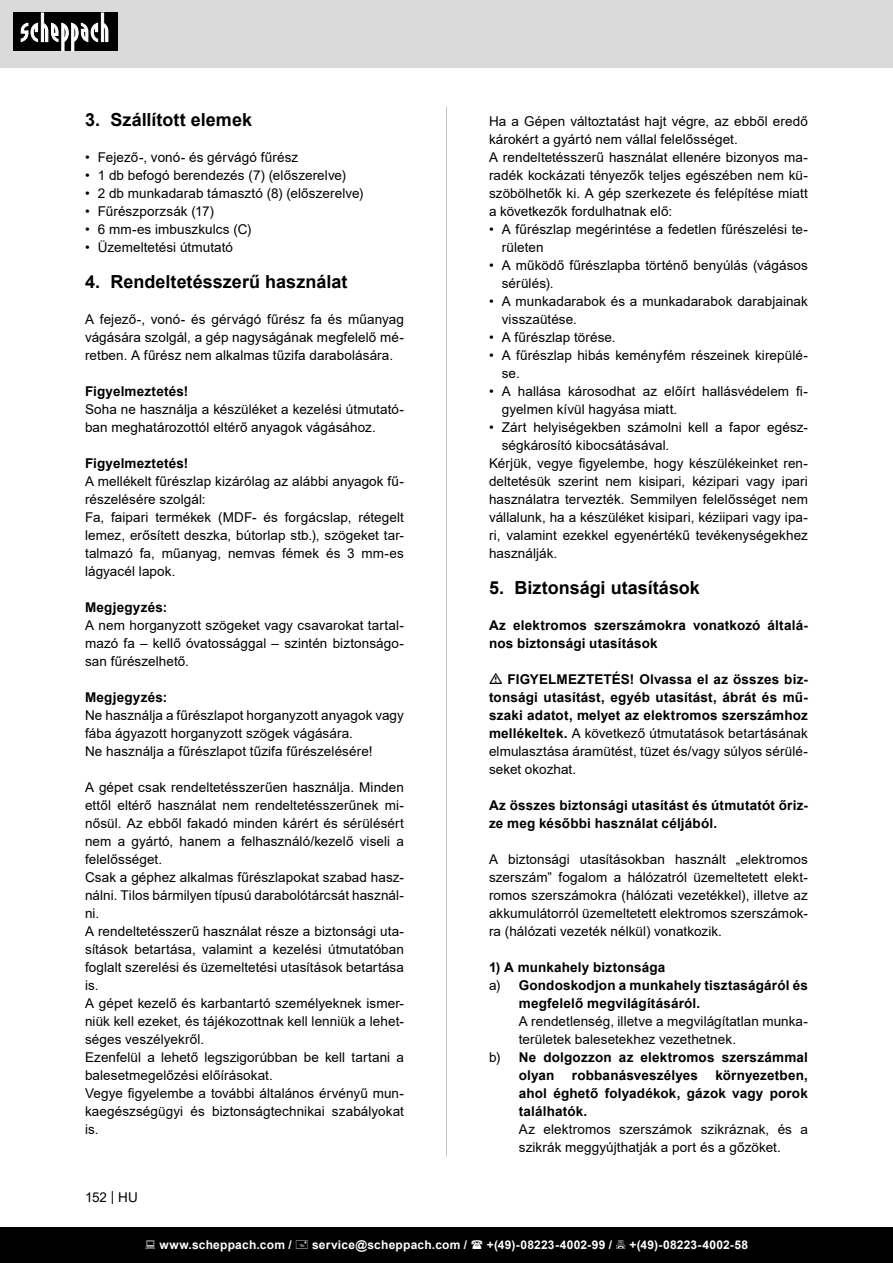
<style>
.page{position:relative;width:893px;height:1263px;background:#fff}
.page>*{position:absolute;margin:0;border:0;box-sizing:border-box;transform-origin:0 0}
.t1{font:700 18px "Arial";color:#000}
.t2{font:13.5px/18px "Arial";letter-spacing:.005em;color:#000}
.t3{font:700 13.5px/18px "Arial";letter-spacing:.015em;color:#000}
.t4{font:700 12px "Arial";letter-spacing:.02em;color:#fff}
.s1{font-weight:400}
</style>
<div class="page">
<div style="left:0;top:0;width:893px;height:67px;background:#dadada"></div>
<div style="left:0;top:1227px;width:893px;height:36px;background:#000"></div>
<div style="left:13px;top:13px;width:105px;height:38px;background:#000"></div>
<svg style="left:21px;top:13px;width:87px;height:38px"></svg>
<hr style="left:446px;top:106px;width:1px;height:1051px;background:#c4c6c9">
<h1 class="t1" style="left:85px;top:107px;width:168px">3. Szállított elemek</h1>
<p class="t2" style="left:85px;top:148px;width:215px">• Fejező-, vonó- és gérvágó fűrész</p>
<p class="t2" style="left:85px;top:166px;width:262px">• 1 db befogó berendezés (7) (előszerelve)</p>
<p class="t2" style="left:85px;top:184px;width:280px">• 2 db munkadarab támasztó (8) (előszerelve)</p>
<p class="t2" style="left:85px;top:202px;width:131px">• Fűrészporzsák (17)</p>
<p class="t2" style="left:85px;top:220px;width:168px">• 6 mm-es imbuszkulcs (C)</p>
<p class="t2" style="left:85px;top:238px;width:150px">• Üzemeltetési útmutató</p>
<h1 class="t1" style="left:85px;top:269px;width:264px">4. Rendeltetésszerű használat</h1>
<p class="t2" style="left:85px;top:310px;width:320px;text-align:justify">A fejező-, vonó- és gérvágó fűrész fa és műanyag vágására szolgál, a gép nagyságának megfelelő mé&shy;retben. A fűrész nem alkalmas tűzifa darabolására.</p>
<p class="t3" style="left:85px;top:382px;width:105px">Figyelmeztetés!</p>
<p class="t2" style="left:85px;top:400px;width:320px">Soha ne használja a készüléket a kezelési útmutató&shy;ban meghatározottól eltérő anyagok vágásához.</p>
<p class="t3" style="left:85px;top:454px;width:105px">Figyelmeztetés!</p>
<p class="t2" style="left:85px;top:472px;width:320px">A mellékelt fűrészlap kizárólag az alábbi anyagok fű&shy;részelésére szolgál:<br>Fa, faipari termékek (MDF- és forgácslap, rétegelt lemez, erősített deszka, bútorlap stb.), szögeket tar&shy;talmazó fa, műanyag, nemvas fémek és 3 mm-es lágyacél lapok.</p>
<p class="t3" style="left:85px;top:598px;width:84px">Megjegyzés:</p>
<p class="t2" style="left:85px;top:616px;width:320px;text-align:justify">A nem horganyzott szögeket vagy csavarokat tartal&shy;mazó fa – kellő óvatossággal – szintén biztonságo&shy;san fűrészelhető.</p>
<p class="t3" style="left:85px;top:688px;width:84px">Megjegyzés:</p>
<p class="t2" style="left:85px;top:706px;width:320px">Ne használja a fűrészlapot horganyzott anyagok vagy fába ágyazott horganyzott szögek vágására.<br>Ne használja a fűrészlapot tűzifa fűrészelésére!</p>
<p class="t2" style="left:85px;top:778px;width:320px">A gépet csak rendeltetésszerűen használja. Minden ettől eltérő használat nem rendeltetésszerűnek mi&shy;nősül. Az ebből fakadó minden kárért és sérülésért nem a gyártó, hanem a felhasználó/kezelő viseli a felelősséget.<br>Csak a géphez alkalmas fűrészlapokat szabad hasz&shy;nálni. Tilos bármilyen típusú darabolótárcsát használ&shy;ni.<br>A rendeltetésszerű használat része a biztonsági uta&shy;sítások betartása, valamint a kezelési útmutatóban foglalt szerelési és üzemeltetési utasítások betartása is.<br>A gépet kezelő és karbantartó személyeknek ismer&shy;niük kell ezeket, és tájékozottnak kell lenniük a lehet&shy;séges veszélyekről.<br>Ezenfelül a lehető legszigorúbban be kell tartani a balesetmegelőzési előírásokat.<br>Vegye figyelembe a további általános érvényű mun&shy;kaegészségügyi és biztonságtechnikai szabályokat is.</p>
<p class="t2" style="left:85px;top:1188px;width:54px">152 | HU</p>
<p class="t2" style="left:489px;top:112px;width:320px">Ha a Gépen változtatást hajt végre, az ebből eredő károkért a gyártó nem vállal felelősséget.<br>A rendeltetésszerű használat ellenére bizonyos ma&shy;radék kockázati tényezők teljes egészében nem kü&shy;szöbölhetők ki. A gép szerkezete és felépítése miatt a következők fordulhatnak elő:</p>
<p class="t2" style="left:502px;top:220px;width:308px;text-indent:-13px">• A fűrészlap megérintése a fedetlen fűrészelési te&shy;rületen</p>
<p class="t2" style="left:502px;top:256px;width:308px;text-indent:-13px">• A működő fűrészlapba történő benyúlás (vágásos sérülés).</p>
<p class="t2" style="left:502px;top:292px;width:308px;text-indent:-13px">• A munkadarabok és a munkadarabok darabjainak visszaütése.</p>
<p class="t2" style="left:489px;top:328px;width:128px">• A fűrészlap törése.</p>
<p class="t2" style="left:502px;top:346px;width:308px;text-indent:-13px">• A fűrészlap hibás keményfém részeinek kirepülé&shy;se.</p>
<p class="t2" style="left:502px;top:382px;width:308px;text-indent:-13px">• A hallása károsodhat az előírt hallásvédelem fi&shy;gyelmen kívül hagyása miatt.</p>
<p class="t2" style="left:489px;top:418px;width:320px">• Zárt helyiségekben számolni kell a fapor egész-</p>
<p class="t2" style="left:502px;top:436px;width:169px">ségkárosító kibocsátásával.</p>
<p class="t2" style="left:489px;top:454px;width:320px">Kérjük, vegye figyelembe, hogy készülékeinket ren-</p>
<p class="t2" style="left:489px;top:472px;width:320px">deltetésük szerint nem kisipari, kézipari vagy ipari</p>
<p class="t2" style="left:489px;top:490px;width:320px">használatra tervezték. Semmilyen felelősséget nem</p>
<p class="t2" style="left:489px;top:508px;width:320px">vállalunk, ha a készüléket kisipari, kéziipari vagy ipa-</p>
<p class="t2" style="left:489px;top:526px;width:320px">ri, valamint ezekkel egyenértékű tevékenységekhez</p>
<p class="t2" style="left:489px;top:544px;width:70px">használják.</p>
<h1 class="t1" style="left:489px;top:575px;width:212px">5. Biztonsági utasítások</h1>
<p class="t3" style="left:489px;top:616px;width:320px">Az elektromos szerszámokra vonatkozó általá&shy;nos biztonsági utasítások</p>
<p class="t3" style="left:489px;top:670px;width:320px;text-align:justify;text-indent:19px">FIGYELMEZTETÉS! Olvassa el az összes biz&shy;tonsági utasítást, egyéb utasítást, ábrát és mű&shy;szaki adatot, melyet az elektromos szerszámhoz mellékeltek. <span class="s1">A következő útmutatások betartásának elmulasztása áramütést, tüzet és/vagy súlyos sérülé&shy;seket okozhat.</span></p>
<p class="t3" style="left:489px;top:796px;width:320px">Az összes biztonsági utasítást és útmutatót őriz&shy;ze meg későbbi használat céljából.</p>
<p class="t2" style="left:489px;top:850px;width:320px;text-align:justify">A biztonsági utasításokban használt „elektromos szerszám” fogalom a hálózatról üzemeltetett elekt&shy;romos szerszámokra (hálózati vezetékkel), illetve az akkumulátorról üzemeltetett elektromos szerszámok&shy;ra (hálózati vezeték nélkül) vonatkozik.</p>
<p class="t3" style="left:489px;top:958px;width:178px">1) A munkahely biztonsága</p>
<p class="t3" style="left:489px;top:976px;width:320px"><span class="s1">a)</span> Gondoskodjon a munkahely tisztaságáról és</p>
<p class="t3" style="left:519px;top:994px;width:183px">megfelelő megvilágításáról.</p>
<p class="t2" style="left:519px;top:1012px;width:291px">A rendetlenség, illetve a megvilágítatlan munka-</p>
<p class="t2" style="left:519px;top:1030px;width:219px">területek balesetekhez vezethetnek.</p>
<p class="t3" style="left:489px;top:1048px;width:320px"><span class="s1">b)</span> Ne dolgozzon az elektromos szerszámmal</p>
<p class="t3" style="left:519px;top:1066px;width:37px">olyan</p>
<p class="t3" style="left:572px;top:1066px;width:128px">robbanásveszélyes</p>
<p class="t3" style="left:519px;top:1066px;width:291px;text-align:justify;text-indent:197px">környezetben, ahol éghető folyadékok, gázok vagy porok találhatók.</p>
<p class="t2" style="left:519px;top:1120px;width:291px">Az elektromos szerszámok szikráznak, és a szikrák meggyújthatják a port és a gőzöket.</p>
<p class="t4" style="left:159px;top:1236px;width:134px">www.scheppach.com /</p>
<p class="t4" style="left:312px;top:1236px;width:157px">service@scheppach.com /</p>
<p class="t4" style="left:487px;top:1236px;width:127px">+(49)-08223-4002-99 /</p>
<p class="t4" style="left:629px;top:1236px;width:120px">+(49)-08223-4002-58</p>
</div>
